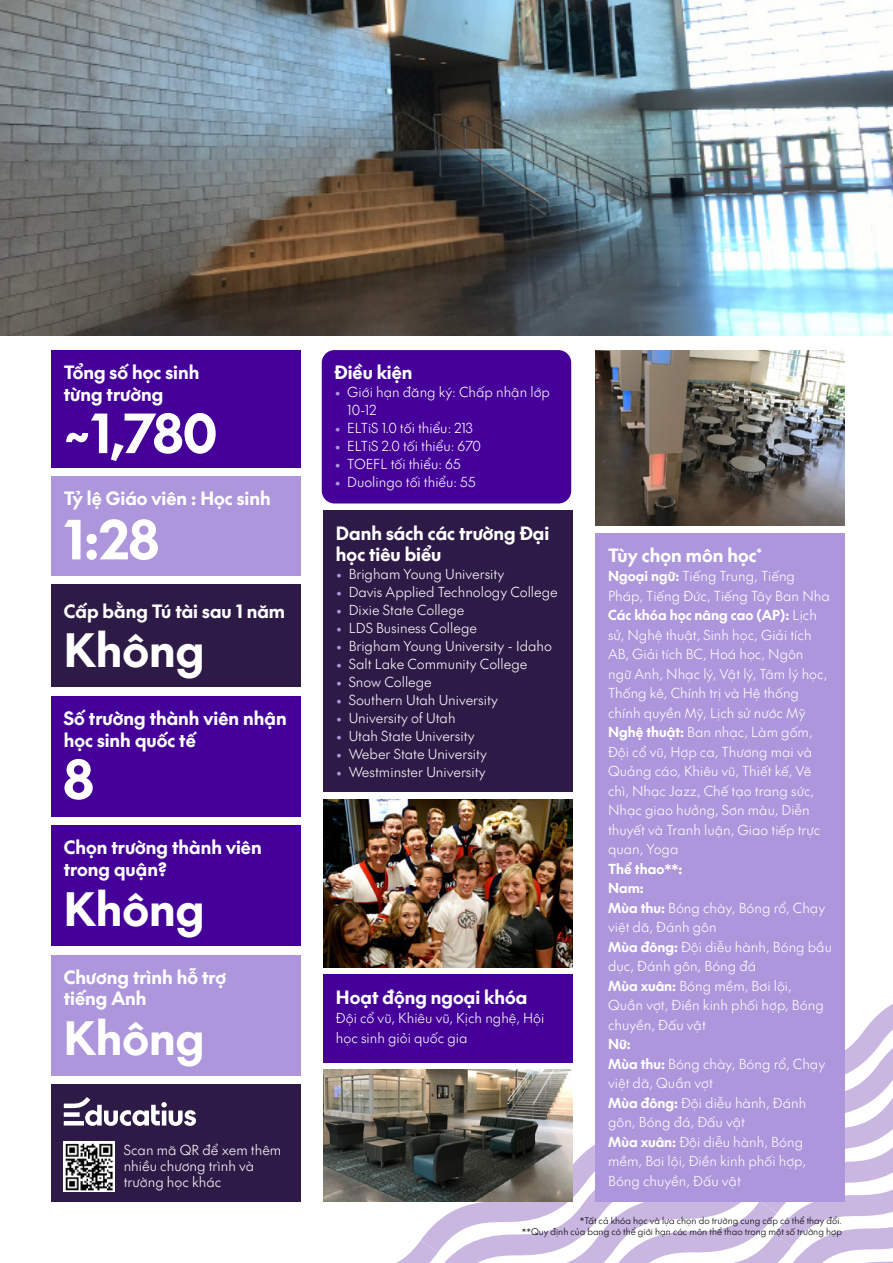
<style>
.page{position:relative;width:893px;height:1263px;background:#fff}
.page>*{position:absolute;margin:0;border:0;box-sizing:border-box;transform-origin:0 0}
.t1{font:52.5px "SVN The Future Bold";color:#fff}
.t2{font:45px "SVN The Future Bold";color:#fff}
.t3{font:18px/21.6px "SVN The Future Bold";color:#fff}
.t4{font:13.5px/19.5px "SVN The Future Light";color:#fff}
.t5{font:13.5px/19.5px "SVN The Future Bold";color:#fff}
.t6{font:9px/10.8px "SVN The Future Light";color:#000;text-align:right}
.s1{font-family:"The Future";font-weight:300;color:#ad96dc}
.s2{font-family:"SVN The Future Bold"}
.s3{font-family:"SVN The Future Light"}
</style>
<div class="page">
<svg style="left:389px;top:1004px;width:504px;height:259px"></svg>
<img style="left:0;top:0;width:893px;height:336px">
<div style="left:51px;top:350px;width:249px;height:118px;background:#409"></div>
<div style="left:51px;top:476px;width:249px;height:100px;background:#ad96dc"></div>
<div style="left:51px;top:585px;width:249px;height:102px;background:#2e1a47"></div>
<div style="left:323px;top:510px;width:250px;height:282px;background:#2e1a47"></div>
<div style="left:322px;top:350px;width:249px;height:153px;background:#409;border-radius:13px"></div>
<div style="left:595px;top:533px;width:250px;height:669px;background:#ad96dc"></div>
<div style="left:323px;top:975px;width:250px;height:88px;background:#409"></div>
<div style="left:51px;top:1084px;width:249px;height:118px;background:#2e1a47"></div>
<svg style="left:64px;top:1097px;width:132px;height:29px"></svg>
<div style="left:51px;top:955px;width:249px;height:120px;background:#ad96dc"></div>
<div style="left:51px;top:696px;width:249px;height:120px;background:#409"></div>
<img style="left:64px;top:1141px;width:51px;height:51px">
<img style="left:323px;top:799px;width:250px;height:169px">
<div style="left:51px;top:825px;width:249px;height:121px;background:#409"></div>
<img style="left:323px;top:1070px;width:250px;height:132px">
<img style="left:595px;top:350px;width:250px;height:175px">
<h3 class="t3" style="left:64px;top:360px;width:137px">Tổng số học sinh từng trường</h3>
<h1 class="t1" style="left:64px;top:391px;width:155px">~1,780</h1>
<h3 class="t3" style="left:64px;top:486px;width:208px">Tỷ lệ Giáo viên : Học sinh</h3>
<h1 class="t1" style="left:64px;top:497px;width:96px">1:28</h1>
<h3 class="t3" style="left:64px;top:599px;width:223px">Cấp bằng Tú tài sau 1 năm</h3>
<h2 class="t2" style="left:64px;top:614px;width:142px">Không</h2>
<h3 class="t3" style="left:64px;top:706px;width:225px">Số trường thành viên nhận học sinh quốc tế</h3>
<h1 class="t1" style="left:64px;top:737px;width:31px">8</h1>
<h3 class="t3" style="left:64px;top:835px;width:199px">Chọn trường thành viên trong quận?</h3>
<h2 class="t2" style="left:64px;top:872px;width:142px">Không</h2>
<h3 class="t3" style="left:64px;top:965px;width:164px">Chương trình hỗ trợ tiếng Anh</h3>
<h2 class="t2" style="left:64px;top:1002px;width:142px">Không</h2>
<p class="t4" style="left:124px;top:1141px;width:159px;line-height:16.2px">Scan mã QR để xem thêm nhiều chương trình và trường học khác</p>
<h3 class="t3" style="left:334px;top:360px;width:80px">Điều kiện</h3>
<p class="t4" style="left:347px;top:382px;width:204px;line-height:18px;text-indent:-13px"><span class="s1">•</span> Giới hạn đăng ký: Chấp nhận lớp<br>10-12</p>
<p class="t4" style="left:334px;top:417px;width:140px"><span class="s1">•</span> ELTiS 1.0 tối thiểu: 213</p>
<p class="t4" style="left:334px;top:435px;width:148px"><span class="s1">•</span> ELTiS 2.0 tối thiểu: 670</p>
<p class="t4" style="left:334px;top:453px;width:127px"><span class="s1">•</span> TOEFL tối thiểu: 65</p>
<p class="t4" style="left:334px;top:471px;width:142px"><span class="s1">•</span> Duolingo tối thiểu: 55</p>
<h3 class="t3" style="left:336px;top:521px;width:215px;line-height:21px">Danh sách các trường Đại học tiêu biểu</h3>
<p class="t4" style="left:336px;top:563px;width:170px"><span class="s1">•</span> Brigham Young University</p>
<p class="t4" style="left:336px;top:581px;width:223px"><span class="s1">•</span> Davis Applied Technology College</p>
<p class="t4" style="left:336px;top:599px;width:130px"><span class="s1">•</span> Dixie State College</p>
<p class="t4" style="left:336px;top:617px;width:143px"><span class="s1">•</span> LDS Business College</p>
<p class="t4" style="left:336px;top:635px;width:218px"><span class="s1">•</span> Brigham Young University - Idaho</p>
<p class="t4" style="left:336px;top:653px;width:193px"><span class="s1">•</span> Salt Lake Community College</p>
<p class="t4" style="left:336px;top:671px;width:97px"><span class="s1">•</span> Snow College</p>
<p class="t4" style="left:336px;top:689px;width:163px"><span class="s1">•</span> Southern Utah University</p>
<p class="t4" style="left:336px;top:707px;width:121px"><span class="s1">•</span> University of Utah</p>
<p class="t4" style="left:336px;top:725px;width:140px"><span class="s1">•</span> Utah State University</p>
<p class="t4" style="left:336px;top:743px;width:153px"><span class="s1">•</span> Weber State University</p>
<p class="t4" style="left:336px;top:761px;width:151px"><span class="s1">•</span> Westminster University</p>
<h3 class="t3" style="left:336px;top:985px;width:193px">Hoạt động ngoại khóa</h3>
<p class="t4" style="left:336px;top:1008px;width:210px">Đội cổ vũ, Khiêu vũ, Kịch nghệ, Hội học sinh giỏi quốc gia</p>
<h3 class="t3" style="left:608px;top:543px;width:156px">Tùy chọn môn học<sup>*</sup></h3>
<p class="t4" style="left:608px;top:566px;width:223px"><span class="s2">Ngoại ngữ:</span> Tiếng Trung, Tiếng<br>Pháp, Tiếng Đức, Tiếng Tây Ban Nha</p>
<p class="t5" style="left:608px;top:604px;width:210px">Các khóa học nâng cao (AP): <span class="s3">Lịch</span></p>
<p class="t4" style="left:608px;top:624px;width:221px">sử, Nghệ thuật, Sinh học, Giải tích<br>AB, Giải tích BC, Hoá học, Ngôn ngữ Anh, Nhạc lý, Vật lý, Tâm lý học,<br>Thống kê, Chính trị và Hệ thống chính quyền Mỹ, Lịch sử nước Mỹ<br><span class="s2">Nghệ thuật:</span> Ban nhạc, Làm gốm,<br>Đội cổ vũ, Hợp ca, Thương mại và<br>Quảng cáo, Khiêu vũ, Thiết kế, Vẽ chì, Nhạc Jazz, Chế tạo trang sức,<br>Nhạc giao hưởng, Sơn màu, Diễn thuyết và Tranh luận, Giao tiếp trực quan, Yoga</p>
<p class="t5" style="left:608px;top:858px;width:76px">Thể thao**:<br>Nam:</p>
<p class="t4" style="left:608px;top:897px;width:225px"><span class="s2">Mùa thu:</span> Bóng chày, Bóng rổ, Chạy việt dã, Đánh gôn<br><span class="s2">Mùa đông:</span> Đội diễu hành, Bóng bầu dục, Đánh gôn, Bóng đá<br><span class="s2">Mùa xuân:</span> Bóng mềm, Bơi lội,<br>Quần vợt, Điền kinh phối hợp, Bóng chuyền, Đấu vật</p>
<p class="t5" style="left:608px;top:1033px;width:24px">Nữ:</p>
<p class="t4" style="left:608px;top:1053px;width:219px"><span class="s2">Mùa thu:</span> Bóng chày, Bóng rổ, Chạy việt dã, Quần vợt<br><span class="s2">Mùa đông:</span> Đội diễu hành, Đánh gôn, Bóng đá, Đấu vật<br><span class="s2">Mùa xuân:</span> Đội diễu hành, Bóng mềm, Bơi lội, Điền kinh phối hợp,<br>Bóng chuyền, Đấu vật</p>
<p class="t6" style="left:522px;top:1214px;width:322px">*Tất cả khóa học và lựa chọn do trường cung cấp có thể thay đổi.<br>**Quy định của bang có thể giới hạn các môn thể thao trong một số trường hợp</p>
</div>
